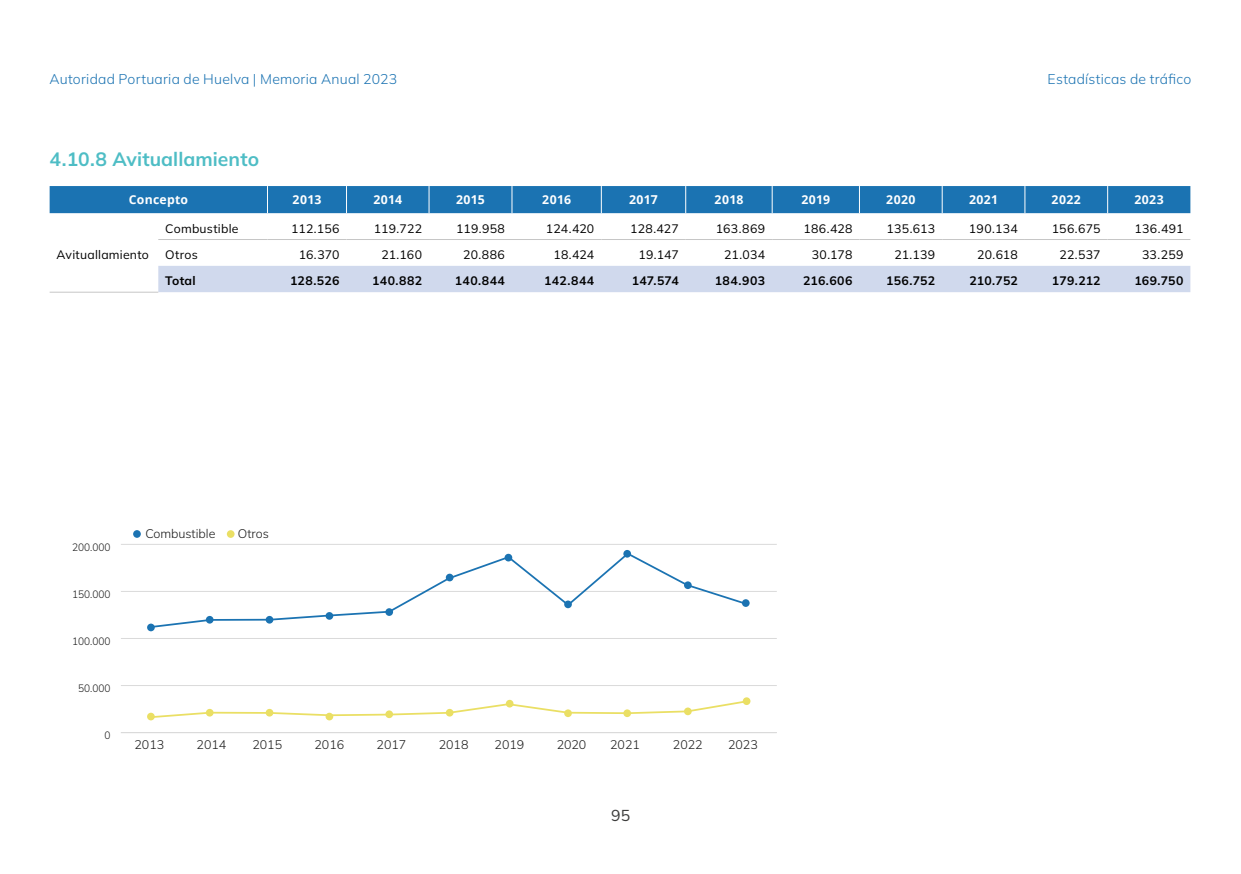
<style>
.page{position:relative;width:1241px;height:874px;background:#fff}
.page>*{position:absolute;margin:0;border:0;box-sizing:border-box;transform-origin:0 0}
.t1{font:700 19.25px "Mulish";letter-spacing:.005em;color:#4ebdc5}
.t2{font:15.75px "Mulish";color:#3c3c3b}
.t3{font:300 14px "Mulish";letter-spacing:.015em;color:#1b73b2}
.t4{font:300 12.42px "Mulish";color:#1a1a1a}
.t5{font:12.25px "Mulish";letter-spacing:.02em;color:#000}
.t6{font:700 12.25px "Mulish";letter-spacing:.02em;color:#000}
.t7{font:700 12.25px "Open Sans";letter-spacing:.03em;color:#fff}
.t8{font:300 10.67px "Mulish";color:#1a1a1a;scale:.95 1}
</style>
<div class="page">
<div style="left:158px;top:266px;width:1032px;height:26px;background:#d0d9ed"></div>
<div style="left:50px;top:186px;width:1140px;height:27px;background:#1b73b2"></div>
<hr style="left:158px;top:239px;width:109px;height:1px;background:#c6c6c6">
<hr style="left:267px;top:239px;width:79px;height:1px;background:#c6c6c6">
<hr style="left:346px;top:239px;width:83px;height:1px;background:#c6c6c6">
<hr style="left:429px;top:239px;width:83px;height:1px;background:#c6c6c6">
<hr style="left:512px;top:239px;width:89px;height:1px;background:#c6c6c6">
<hr style="left:601px;top:239px;width:84px;height:1px;background:#c6c6c6">
<hr style="left:685px;top:239px;width:87px;height:1px;background:#c6c6c6">
<hr style="left:772px;top:239px;width:87px;height:1px;background:#c6c6c6">
<hr style="left:859px;top:239px;width:83px;height:1px;background:#c6c6c6">
<hr style="left:942px;top:239px;width:82px;height:1px;background:#c6c6c6">
<hr style="left:1024px;top:239px;width:83px;height:1px;background:#c6c6c6">
<hr style="left:1107px;top:239px;width:83px;height:1px;background:#c6c6c6">
<hr style="left:50px;top:291px;width:108px;height:1px;background:#c6c6c6">
<hr style="left:121px;top:731px;width:655px;height:1px;background:#dadada">
<hr style="left:121px;top:684px;width:655px;height:1px;background:#dadada">
<hr style="left:121px;top:637px;width:655px;height:1px;background:#dadada">
<hr style="left:121px;top:590px;width:655px;height:1px;background:#dadada">
<hr style="left:121px;top:543px;width:655px;height:1px;background:#dadada">
<svg style="left:155px;top:712px;width:57px;height:6px"></svg>
<hr style="left:210px;top:711px;width:60px;height:2px;background:#eadf64">
<svg style="left:271px;top:702px;width:299px;height:14px"></svg>
<hr style="left:568px;top:711px;width:59px;height:2px;background:#eadf64">
<svg style="left:631px;top:701px;width:118px;height:13px"></svg>
<svg style="left:155px;top:619px;width:57px;height:9px"></svg>
<hr style="left:210px;top:618px;width:60px;height:2px;background:#1b73b2">
<svg style="left:268px;top:554px;width:481px;height:67px"></svg>
<div style="left:227px;top:530px;width:7px;height:7px;background:#eadf64;border-radius:50%"></div>
<div style="left:206px;top:708px;width:7px;height:8px;background:#eadf64;border-radius:50%"></div>
<div style="left:265px;top:708px;width:8px;height:8px;background:#eadf64;border-radius:50%"></div>
<div style="left:325px;top:712px;width:8px;height:8px;background:#eadf64;border-radius:50%"></div>
<div style="left:385px;top:710px;width:8px;height:7px;background:#eadf64;border-radius:50%"></div>
<div style="left:446px;top:708px;width:7px;height:8px;background:#eadf64;border-radius:50%"></div>
<div style="left:505px;top:699px;width:8px;height:8px;background:#eadf64;border-radius:50%"></div>
<div style="left:564px;top:709px;width:7px;height:7px;background:#eadf64;border-radius:50%"></div>
<div style="left:623px;top:709px;width:8px;height:7px;background:#eadf64;border-radius:50%"></div>
<div style="left:684px;top:707px;width:7px;height:7px;background:#eadf64;border-radius:50%"></div>
<div style="left:742px;top:697px;width:8px;height:7px;background:#eadf64;border-radius:50%"></div>
<div style="left:147px;top:712px;width:8px;height:8px;background:#eadf64;border-radius:50%"></div>
<div style="left:133px;top:530px;width:8px;height:7px;background:#1b73b2;border-radius:50%"></div>
<div style="left:147px;top:623px;width:8px;height:8px;background:#1b73b2;border-radius:50%"></div>
<div style="left:206px;top:615px;width:7px;height:8px;background:#1b73b2;border-radius:50%"></div>
<svg style="left:265px;top:615px;width:8px;height:8px"></svg>
<svg style="left:325px;top:611px;width:8px;height:8px"></svg>
<div style="left:385px;top:608px;width:8px;height:7px;background:#1b73b2;border-radius:50%"></div>
<div style="left:446px;top:573px;width:7px;height:8px;background:#1b73b2;border-radius:50%"></div>
<div style="left:504px;top:553px;width:8px;height:8px;background:#1b73b2;border-radius:50%"></div>
<div style="left:564px;top:600px;width:7px;height:8px;background:#1b73b2;border-radius:50%"></div>
<div style="left:623px;top:549px;width:8px;height:8px;background:#1b73b2;border-radius:50%"></div>
<div style="left:741px;top:599px;width:8px;height:7px;background:#1b73b2;border-radius:50%"></div>
<div style="left:684px;top:581px;width:7px;height:7px;background:#1b73b2;border-radius:50%"></div>
<p class="t3" style="left:50px;top:69px;width:349px">Autoridad Portuaria de Huelva | Memoria Anual 2023</p>
<p class="t3" style="left:1047px;top:69px;width:145px">Estadísticas de tráfico</p>
<h1 class="t1" style="left:50px;top:145px;width:211px">4.10.8 Avituallamiento</h1>
<p class="t7" style="left:129px;top:191px;width:61px">Concepto</p>
<p class="t7" style="left:292px;top:191px;width:30px">2013</p>
<p class="t7" style="left:373px;top:191px;width:30px">2014</p>
<p class="t7" style="left:456px;top:191px;width:30px">2015</p>
<p class="t7" style="left:542px;top:191px;width:30px">2016</p>
<p class="t7" style="left:629px;top:191px;width:30px">2017</p>
<p class="t7" style="left:714px;top:191px;width:30px">2018</p>
<p class="t7" style="left:801px;top:191px;width:30px">2019</p>
<p class="t7" style="left:886px;top:191px;width:31px">2020</p>
<p class="t7" style="left:968px;top:191px;width:31px">2021</p>
<p class="t7" style="left:1051px;top:191px;width:31px">2022</p>
<p class="t7" style="left:1134px;top:191px;width:31px">2023</p>
<p class="t5" style="left:57px;top:246px;width:94px">Avituallamiento</p>
<p class="t5" style="left:165px;top:220px;width:75px">Combustible</p>
<p class="t5" style="left:291px;top:220px;width:50px">112.156</p>
<p class="t5" style="left:374px;top:220px;width:50px">119.722</p>
<p class="t5" style="left:456px;top:220px;width:50px">119.958</p>
<p class="t5" style="left:546px;top:220px;width:50px">124.420</p>
<p class="t5" style="left:630px;top:220px;width:50px">128.427</p>
<p class="t5" style="left:715px;top:220px;width:51px">163.869</p>
<p class="t5" style="left:803px;top:220px;width:50px">186.428</p>
<p class="t5" style="left:886px;top:220px;width:50px">135.613</p>
<p class="t5" style="left:968px;top:220px;width:50px">190.134</p>
<p class="t5" style="left:1051px;top:220px;width:50px">156.675</p>
<p class="t5" style="left:1134px;top:220px;width:50px">136.491</p>
<p class="t5" style="left:165px;top:246px;width:34px">Otros</p>
<p class="t5" style="left:299px;top:246px;width:42px">16.370</p>
<p class="t5" style="left:381px;top:246px;width:42px">21.160</p>
<p class="t5" style="left:463px;top:246px;width:43px">20.886</p>
<p class="t5" style="left:553px;top:246px;width:42px">18.424</p>
<p class="t5" style="left:638px;top:246px;width:42px">19.147</p>
<p class="t5" style="left:724px;top:246px;width:42px">21.034</p>
<p class="t5" style="left:811px;top:246px;width:42px">30.178</p>
<p class="t5" style="left:894px;top:246px;width:42px">21.139</p>
<p class="t5" style="left:977px;top:246px;width:42px">20.618</p>
<p class="t5" style="left:1059px;top:246px;width:43px">22.537</p>
<p class="t5" style="left:1141px;top:246px;width:43px">33.259</p>
<p class="t6" style="left:165px;top:272px;width:32px">Total</p>
<p class="t6" style="left:290px;top:272px;width:51px">128.526</p>
<p class="t6" style="left:372px;top:272px;width:51px">140.882</p>
<p class="t6" style="left:455px;top:272px;width:52px">140.844</p>
<p class="t6" style="left:544px;top:272px;width:52px">142.844</p>
<p class="t6" style="left:632px;top:272px;width:48px">147.574</p>
<p class="t6" style="left:714px;top:272px;width:52px">184.903</p>
<p class="t6" style="left:803px;top:272px;width:51px">216.606</p>
<p class="t6" style="left:885px;top:272px;width:51px">156.752</p>
<p class="t6" style="left:969px;top:272px;width:50px">210.752</p>
<p class="t6" style="left:1051px;top:272px;width:50px">179.212</p>
<p class="t6" style="left:1134px;top:272px;width:50px">169.750</p>
<p class="t8" style="left:72px;top:539px;width:42px">200.000</p>
<p class="t8" style="left:72px;top:586px;width:42px">150.000</p>
<p class="t8" style="left:72px;top:633px;width:42px">100.000</p>
<p class="t8" style="left:78px;top:680px;width:36px">50.000</p>
<p class="t8" style="left:105px;top:727px;width:8px">0</p>
<p class="t4" style="left:145px;top:524px;width:72px">Combustible</p>
<p class="t4" style="left:238px;top:524px;width:32px">Otros</p>
<p class="t4" style="left:134px;top:735px;width:31px">2013</p>
<p class="t4" style="left:196px;top:735px;width:31px">2014</p>
<p class="t4" style="left:252px;top:735px;width:31px">2015</p>
<p class="t4" style="left:314px;top:735px;width:31px">2016</p>
<p class="t4" style="left:376px;top:735px;width:31px">2017</p>
<p class="t4" style="left:438px;top:735px;width:31px">2018</p>
<p class="t4" style="left:494px;top:735px;width:31px">2019</p>
<p class="t4" style="left:556px;top:735px;width:31px">2020</p>
<p class="t4" style="left:610px;top:735px;width:31px">2021</p>
<p class="t4" style="left:672px;top:735px;width:31px">2022</p>
<p class="t4" style="left:728px;top:735px;width:31px">2023</p>
<p class="t2" style="left:611px;top:804px;width:21px">95</p>
</div>
